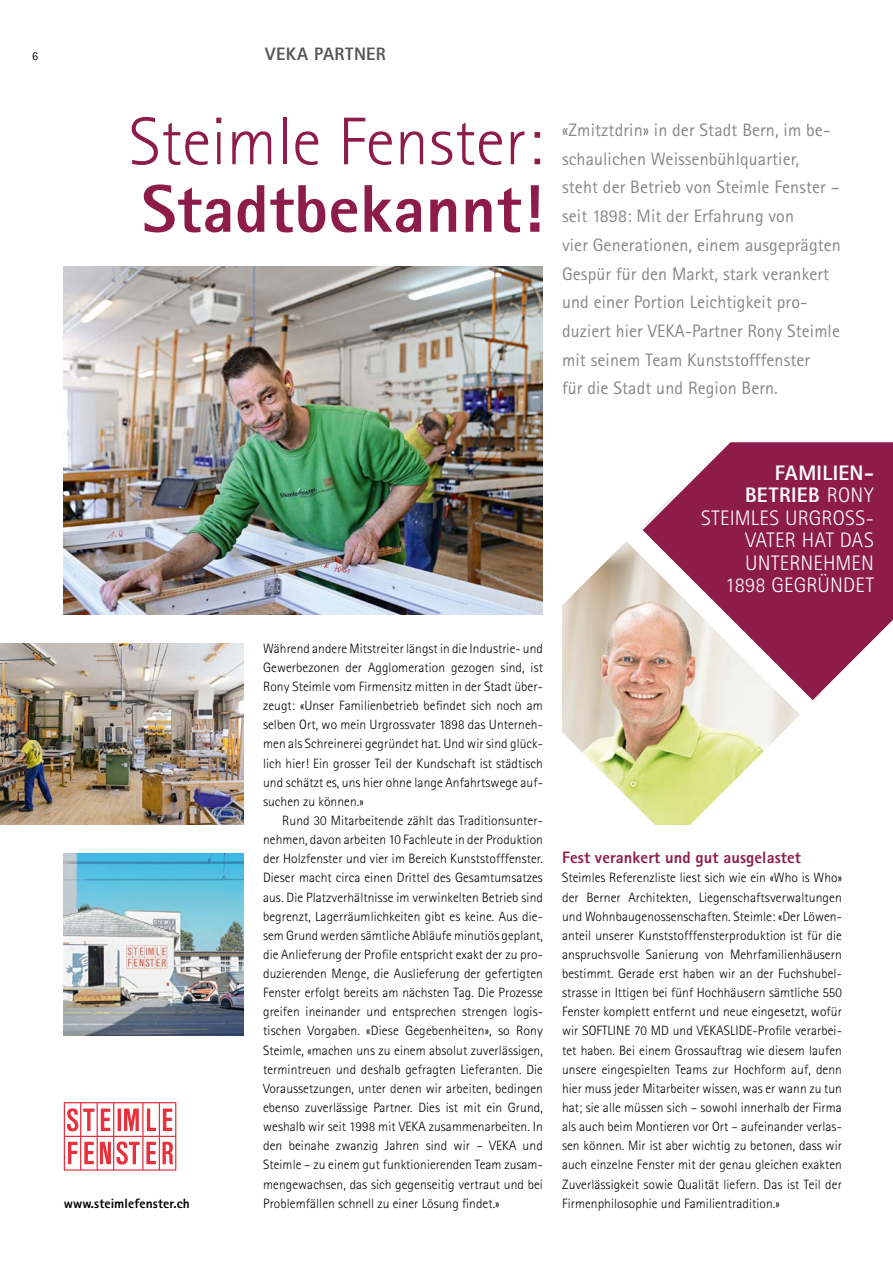
<style>
.page{position:relative;width:893px;height:1263px;background:#fff}
.page>*{position:absolute;margin:0;border:0;box-sizing:border-box;transform-origin:0 0}
.Titel_45_45{font:300 67.5px "Rotis Sans Serif";letter-spacing:.005em;color:#8e1c4b}
.Titel_45_45-2{font:800 67.5px "Rotis Sans Serif";letter-spacing:.005em;color:#8e1c4b}
.Quots_rechts{font:300 21px/22.5px "Rotis Sans Serif";letter-spacing:.005em;color:#fff;text-align:right}
.Lead{font:18px/28.7px "Rotis Sans Serif";letter-spacing:.005em;color:#868786}
.Rubriktitel{font:800 18px "Rotis Sans Serif";letter-spacing:.03em;color:#565655}
.Untertitel{font:800 16.5px "Rotis Sans Serif";letter-spacing:.005em;color:#8e1c4b}
.Grundtext{font:300 13.5px/19.2px "Rotis Sans Serif";letter-spacing:.005em;color:#000;text-align:justify}
.Grundtext_mit_Einzug{font:300 13.5px/19.2px "Rotis Sans Serif";letter-spacing:.005em;color:#000;text-align:justify}
.Grundtext-2{font:800 13.5px "Rotis Sans Serif";letter-spacing:.005em;color:#000}
.t1{font:12px "Rotis Sans Serif";color:#000}
.s1{font-weight:800}
</style>
<div class="page">
<svg style="left:562px;top:565px;width:209px;height:260px"></svg>
<img style="left:64px;top:266px;width:479px;height:348px">
<img style="left:0;top:643px;width:244px;height:182px">
<img style="left:64px;top:854px;width:180px;height:181px">
<svg style="left:64px;top:1102px;width:112px;height:68px"></svg>
<svg style="left:664px;top:442px;width:229px;height:229px;fill:#8e1c4b"></svg>
<svg style="left:602px;top:504px;width:240px;height:239px"></svg>
<p class="t1" style="left:32px;top:48px;width:7px">6</p>
<p class="Rubriktitel" style="left:265px;top:42px;width:122px">VEKA PARTNER</p>
<p class="Titel_45_45" style="left:129px;top:103px;width:415px">Steimle Fenster:</p>
<p class="Titel_45_45-2" style="left:141px;top:166px;width:403px">Stadtbekannt!</p>
<p class="Lead" style="left:562px;top:116px;width:280px">«Zmitztdrin» in der Stadt Bern, im be&shy;schaulichen Weissenbühlquartier,<br>steht der Betrieb von Steimle Fenster – seit 1898: Mit der Erfahrung von<br>vier Generationen, einem ausgeprägten Gespür für den Markt, stark verankert und einer Portion Leichtigkeit pro&shy;duziert hier VEKA-Partner Rony Steimle mit seinem Team Kunststofffenster<br>für die Stadt und Region Bern.</p>
<p class="Quots_rechts" style="left:701px;top:462px;width:174px"><span class="s1">FAMILIEN-<br>BETRIEB</span> RONY<br>STEIMLES URGROSS-<br>VATER HAT DAS<br>UNTERNEHMEN</p>
<p class="Quots_rechts" style="left:725px;top:574px;width:150px">1898 GEGRÜNDET</p>
<p class="Grundtext" style="left:263px;top:639px;width:281px">Während andere Mitstreiter längst in die Industrie- und Gewerbezonen der Agglomeration gezogen sind, ist Rony Steimle vom Firmensitz mitten in der Stadt über&shy;zeugt: «Unser Familienbetrieb befindet sich noch am selben Ort, wo mein Urgrossvater 1898 das Unterneh&shy;men als Schreinerei gegründet hat. Und wir sind glück&shy;lich hier! Ein grosser Teil der Kundschaft ist städtisch und schätzt es, uns hier ohne lange Anfahrtswege auf&shy;suchen zu können.»</p>
<p class="Grundtext_mit_Einzug" style="left:263px;top:811px;width:281px;text-indent:19px">Rund 30 Mitarbeitende zählt das Traditionsunter&shy;nehmen, davon arbeiten 10 Fachleute in der Produktion der Holzfenster und vier im Bereich Kunststofffenster.<br>Dieser macht circa einen Drittel des Gesamtumsatzes aus. Die Platzverhältnisse im verwinkelten Betrieb sind begrenzt, Lagerräumlichkeiten gibt es keine. Aus die&shy;sem Grund werden sämtliche Abläufe minutiös geplant, die Anlieferung der Profile entspricht exakt der zu pro&shy;duzierenden Menge, die Auslieferung der gefertigten Fenster erfolgt bereits am nächsten Tag. Die Prozesse greifen ineinander und entsprechen strengen logis&shy;tischen Vorgaben. «Diese Gegebenheiten», so Rony Steimle, «machen uns zu einem absolut zuverlässigen, termintreuen und deshalb gefragten Lieferanten. Die Voraussetzungen, unter denen wir arbeiten, bedingen ebenso zuverlässige Partner. Dies ist mit ein Grund, weshalb wir seit 1998 mit VEKA zusammenarbeiten. In den beinahe zwanzig Jahren sind wir – VEKA und Steimle – zu einem gut funktionierenden Team zusam&shy;mengewachsen, das sich gegenseitig vertraut und bei Problemfällen schnell zu einer Lösung findet.»</p>
<p class="Untertitel" style="left:562px;top:847px;width:240px">Fest verankert und gut ausgelastet</p>
<p class="Grundtext" style="left:562px;top:868px;width:281px">Steimles Referenzliste liest sich wie ein «Who is Who» der Berner Architekten, Liegenschaftsverwaltungen und Wohnbaugenossenschaften. Steimle: «Der Löwen&shy;anteil unserer Kunststofffensterproduktion ist für die anspruchsvolle Sanierung von Mehrfamilienhäusern bestimmt. Gerade erst haben wir an der Fuchshubel&shy;strasse in Ittigen bei fünf Hochhäusern sämtliche 550<br>Fenster komplett entfernt und neue eingesetzt, wofür wir SOFTLINE 70 MD und VEKASLIDE-Profile verarbei&shy;tet haben. Bei einem Grossauftrag wie diesem laufen unsere eingespielten Teams zur Hochform auf, denn hier muss jeder Mitarbeiter wissen, was er wann zu tun hat; sie alle müssen sich – sowohl innerhalb der Firma als auch beim Montieren vor Ort – aufeinander verlas&shy;sen können. Mir ist aber wichtig zu betonen, dass wir auch einzelne Fenster mit der genau gleichen exakten Zuverlässigkeit sowie Qualität liefern. Das ist Teil der</p>
<p class="Grundtext-2" style="left:64px;top:1194px;width:128px">www.steimlefenster.ch</p>
<p class="Grundtext" style="left:562px;top:1193px;width:219px">Firmenphilosophie und Familientradition.»</p>
</div>
